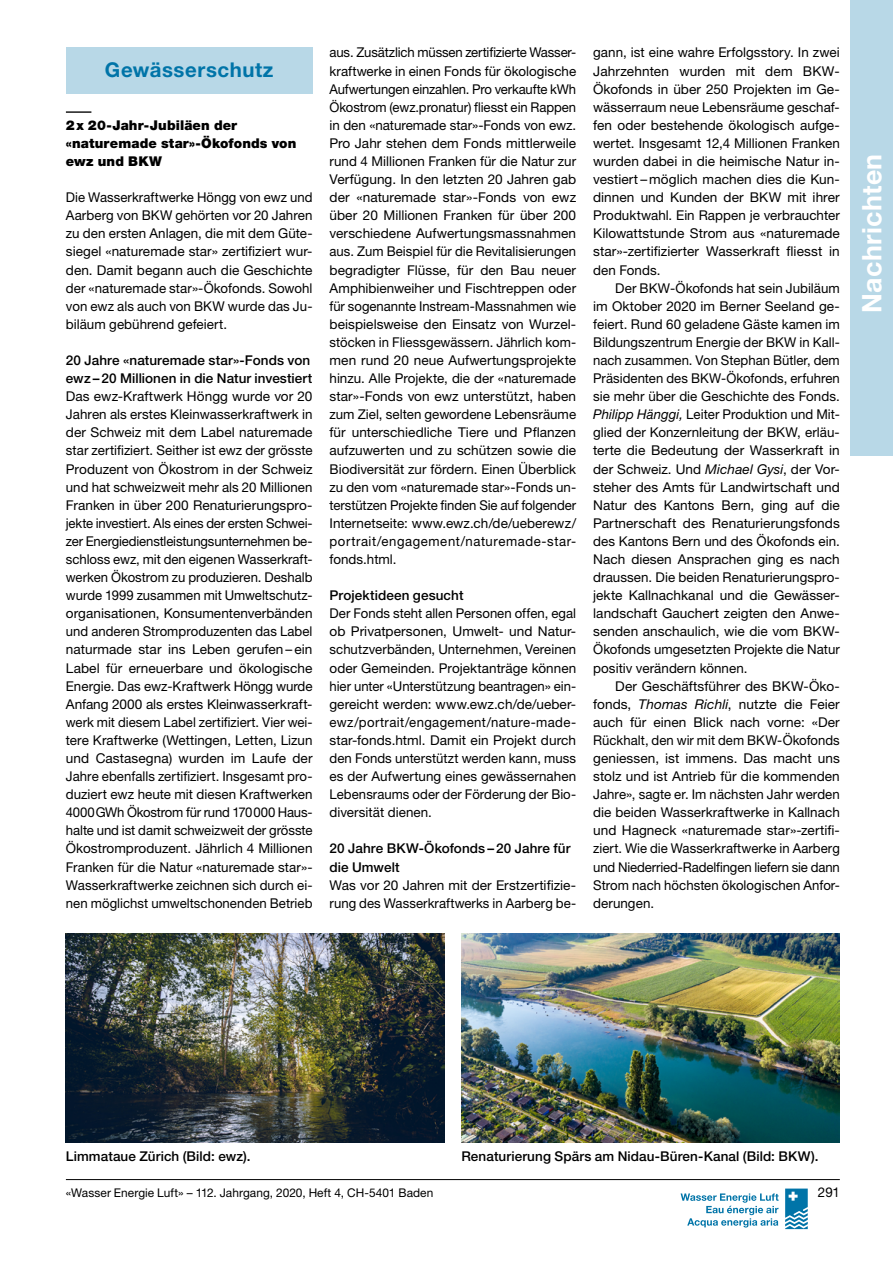
<style>
.page{position:relative;width:893px;height:1263px;background:#fff}
.page>*{position:absolute;margin:0;border:0;box-sizing:border-box;transform-origin:0 0}
._9pt_Grundtext{font:700 27px "Helvetica Neue LT Pro";letter-spacing:.015em;color:#fff}
.Rubriktitel{font:700 20.4px "Helvetica Neue LT Pro";letter-spacing:.025em;color:#0074a8}
._9pt_Grundtext-2{font:13.5px/18.1px "Helvetica Neue LT Pro";letter-spacing:.005em;color:#000;text-align:justify}
._9pt_Grundtext_Ez{font:13.5px/18.1px "Helvetica Neue LT Pro";letter-spacing:.005em;color:#000;text-align:justify}
.Bildlegende{font:500 13.5px/18.1px "Helvetica Neue LT Pro";letter-spacing:.005em;color:#000}
.Zwischentitel_Nachri{font:900 13.5px/18.1px "Helvetica Neue LT Pro";letter-spacing:.01em;color:#000}
._9pt_Grundtext-3{font:13.5px "Helvetica Neue LT Pro";letter-spacing:.045em;color:#000}
.t1{font:12px "Helvetica Neue LT Pro";letter-spacing:.005em;color:#000}
.s1{font-style:italic}
</style>
<div class="page">
<hr style="left:66px;top:1179px;width:774px;height:1px;background:#000">
<svg style="left:785px;top:1188px;width:23px;height:41px"></svg>
<svg style="left:681px;top:1193px;width:98px;height:34px"></svg>
<div style="left:850px;top:0;width:43px;height:455px;background:#b8d8e7"></div>
<div style="left:66px;top:47px;width:247px;height:47px;background:#b8d8e7"></div>
<hr style="left:66px;top:111px;width:25px;height:2px;background:#000">
<img style="left:66px;top:933px;width:378px;height:210px">
<img style="left:461px;top:933px;width:379px;height:210px">
<p class="Rubriktitel" style="left:105px;top:57px;width:170px">Gewässerschutz</p>
<p class="Zwischentitel_Nachri" style="left:66px;top:116px;width:232px">2x 20-Jahr-Jubiläen der «naturemade star»-Ökofonds von ewz und BKW</p>
<p class="_9pt_Grundtext-2" style="left:66px;top:188px;width:248px">Die Wasserkraftwerke Höngg von ewz und Aarberg von BKW gehörten vor 20 Jahren zu den ersten Anlagen, die mit dem Güte&shy;siegel «naturemade star» zertifiziert wur&shy;den. Damit begann auch die Geschichte der «naturemade star»-Ökofonds. Sowohl von ewz als auch von BKW wurde das Ju&shy;biläum gebührend gefeiert.</p>
<p class="Bildlegende" style="left:66px;top:351px;width:248px">20 Jahre «naturemade star»-Fonds von ewz – 20 Millionen in die Natur investiert</p>
<p class="_9pt_Grundtext-2" style="left:66px;top:387px;width:248px">Das ewz-Kraftwerk Höngg wurde vor 20<br>Jahren als erstes Kleinwasserkraftwerk in der Schweiz mit dem Label naturemade star zertifiziert. Seither ist ewz der grösste Produzent von Ökostrom in der Schweiz und hat schweizweit mehr als 20 Millionen Franken in über 200 Renaturierungspro&shy;jekte investiert. Als eines der ersten Schwei&shy;zer Energiedienstleistungsunternehmen be&shy;schloss ewz, mit den eigenen Wasserkraft&shy;werken Ökostrom zu produzieren. Deshalb wurde 1999 zusammen mit Umweltschutz&shy;organisationen, Konsumentenverbänden und anderen Stromproduzenten das Label naturmade star ins Leben gerufen – ein Label für erneuerbare und ökologische Energie. Das ewz-Kraftwerk Höngg wurde Anfang 2000 als erstes Kleinwasserkraft&shy;werk mit diesem Label zertifiziert. Vier wei&shy;tere Kraftwerke (Wettingen, Letten, Lizun und Castasegna) wurden im Laufe der Jahre ebenfalls zertifiziert. Insgesamt pro&shy;duziert ewz heute mit diesen Kraftwerken 4000GWh Ökostrom für rund 170000 Haus&shy;halte und ist damit schweizweit der grösste Ökostromproduzent. Jährlich 4 Millionen Franken für die Natur «naturemade star»- Wasserkraftwerke zeichnen sich durch ei&shy;nen möglichst umweltschonenden Betrieb</p>
<p class="_9pt_Grundtext-2" style="left:330px;top:43px;width:248px">aus. Zusätzlich müssen zertifizierte Wasser&shy;kraftwerke in einen Fonds für ökologische Aufwertungen einzahlen. Pro verkaufte kWh Ökostrom (ewz.pronatur) fliesst ein Rappen in den «naturemade star»-Fonds von ewz.<br>Pro Jahr stehen dem Fonds mittlerweile rund 4 Millionen Franken für die Natur zur Verfügung. In den letzten 20 Jahren gab der «naturemade star»-Fonds von ewz über 20 Millionen Franken für über 200 verschiedene Aufwertungsmassnahmen aus. Zum Beispiel für die Revitalisierungen begradigter Flüsse, für den Bau neuer Amphibienweiher und Fischtreppen oder für sogenannte Instream-Massnahmen wie beispielsweise den Einsatz von Wurzel&shy;stöcken in Fliessgewässern. Jährlich kom&shy;men rund 20 neue Aufwertungsprojekte hinzu. Alle Projekte, die der «naturemade star»-Fonds von ewz unterstützt, haben zum Ziel, selten gewordene Lebensräume für unterschiedliche Tiere und Pflanzen aufzuwerten und zu schützen sowie die Biodiversität zur fördern. Einen Überblick zu den vom «naturemade star»-Fonds un&shy;terstützen Projekte finden Sie auf folgender</p>
<p class="_9pt_Grundtext-2" style="left:330px;top:514px;width:248px">Internetseite: www.ewz.ch/de/ueberewz/</p>
<p class="_9pt_Grundtext-3" style="left:330px;top:533px;width:248px">portrait/engagement/naturemade-star-</p>
<p class="_9pt_Grundtext-2" style="left:330px;top:550px;width:68px">fonds.html.</p>
<p class="Bildlegende" style="left:330px;top:586px;width:136px">Projektideen gesucht</p>
<p class="_9pt_Grundtext-2" style="left:330px;top:604px;width:248px">Der Fonds steht allen Personen offen, egal ob Privatpersonen, Umwelt- und Natur&shy;schutzverbänden, Unternehmen, Vereinen oder Gemeinden. Projektanträge können hier unter «Unterstützung beantragen» ein&shy;gereicht werden: www.ewz.ch/de/ueber&shy;ewz/portrait/engagement/nature-made&shy;star-fonds.html. Damit ein Projekt durch den Fonds unterstützt werden kann, muss es der Aufwertung eines gewässernahen Lebensraums oder der Förderung der Bio&shy;diversität dienen.</p>
<p class="Bildlegende" style="left:330px;top:839px;width:242px">20 Jahre BKW-Ökofonds – 20 Jahre für die Umwelt</p>
<p class="_9pt_Grundtext-2" style="left:330px;top:875px;width:247px">Was vor 20 Jahren mit der Erstzertifizie&shy;rung des Wasserkraftwerks in Aarberg be-</p>
<p class="_9pt_Grundtext-2" style="left:593px;top:43px;width:248px">gann, ist eine wahre Erfolgsstory. In zwei Jahrzehnten wurden mit dem BKW-Ökofonds in über 250 Projekten im Ge&shy;wässerraum neue Lebensräume geschaf&shy;fen oder bestehende ökologisch aufge&shy;wertet. Insgesamt 12,4 Millionen Franken wurden dabei in die heimische Natur in&shy;vestiert – möglich machen dies die Kun&shy;dinnen und Kunden der BKW mit ihrer Produktwahl. Ein Rappen je verbrauchter Kilowattstunde Strom aus «naturemade star»-zertifizierter Wasserkraft fliesst in den Fonds.</p>
<p class="_9pt_Grundtext_Ez" style="left:593px;top:278px;width:248px;text-indent:22px">Der BKW-Ökofonds hat sein Jubiläum im Oktober 2020 im Berner Seeland ge&shy;feiert. Rund 60 geladene Gäste kamen im Bildungszentrum Energie der BKW in Kall&shy;nach zusammen. Von Stephan Bütler, dem Präsidenten des BKW-Ökofonds, erfuhren sie mehr über die Geschichte des Fonds.<br><span class="s1">Philipp Hänggi,</span> Leiter Produktion und Mit&shy;glied der Konzernleitung der BKW, erläu&shy;terte die Bedeutung der Wasserkraft in der Schweiz. Und <span class="s1">Michael Gysi</span>, der Vor&shy;steher des Amts für Landwirtschaft und Natur des Kantons Bern, ging auf die Partnerschaft des Renaturierungsfonds des Kantons Bern und des Ökofonds ein.<br>Nach diesen Ansprachen ging es nach draussen. Die beiden Renaturierungspro&shy;jekte Kallnachkanal und die Gewässer&shy;landschaft Gauchert zeigten den Anwe&shy;senden anschaulich, wie die vom BKW-Ökofonds umgesetzten Projekte die Natur positiv verändern können.</p>
<p class="_9pt_Grundtext_Ez" style="left:593px;top:676px;width:248px;text-indent:22px">Der Geschäftsführer des BKW-Öko&shy;fonds, <span class="s1">Thomas Richli</span>, nutzte die Feier auch für einen Blick nach vorne: «Der Rückhalt, den wir mit dem BKW-Ökofonds geniessen, ist immens. Das macht uns stolz und ist Antrieb für die kommenden Jahre», sagte er. Im nächsten Jahr werden die beiden Wasserkraftwerke in Kallnach und Hagneck «naturemade star»-zertifi&shy;ziert. Wie die Wasserkraftwerke in Aarberg und Niederried-Radelfingen liefern sie dann Strom nach höchsten ökologischen Anfor&shy;derungen.</p>
<p class="_9pt_Grundtext" style="left:855px;top:313px;width:161px;rotate:-90deg">Nachrichten</p>
<p class="Bildlegende" style="left:66px;top:1147px;width:186px">Limmataue Zürich (Bild: ewz).</p>
<p class="Bildlegende" style="left:461px;top:1147px;width:359px">Renaturierung Spärs am Nidau-Büren-Kanal (Bild: BKW).</p>
<p class="t1" style="left:66px;top:1185px;width:369px">«Wasser Energie Luft» – 112. Jahrgang, 2020, Heft 4, CH-5401 Baden</p>
<p class="_9pt_Grundtext-2" style="left:818px;top:1183px;width:23px">291</p>
</div>
